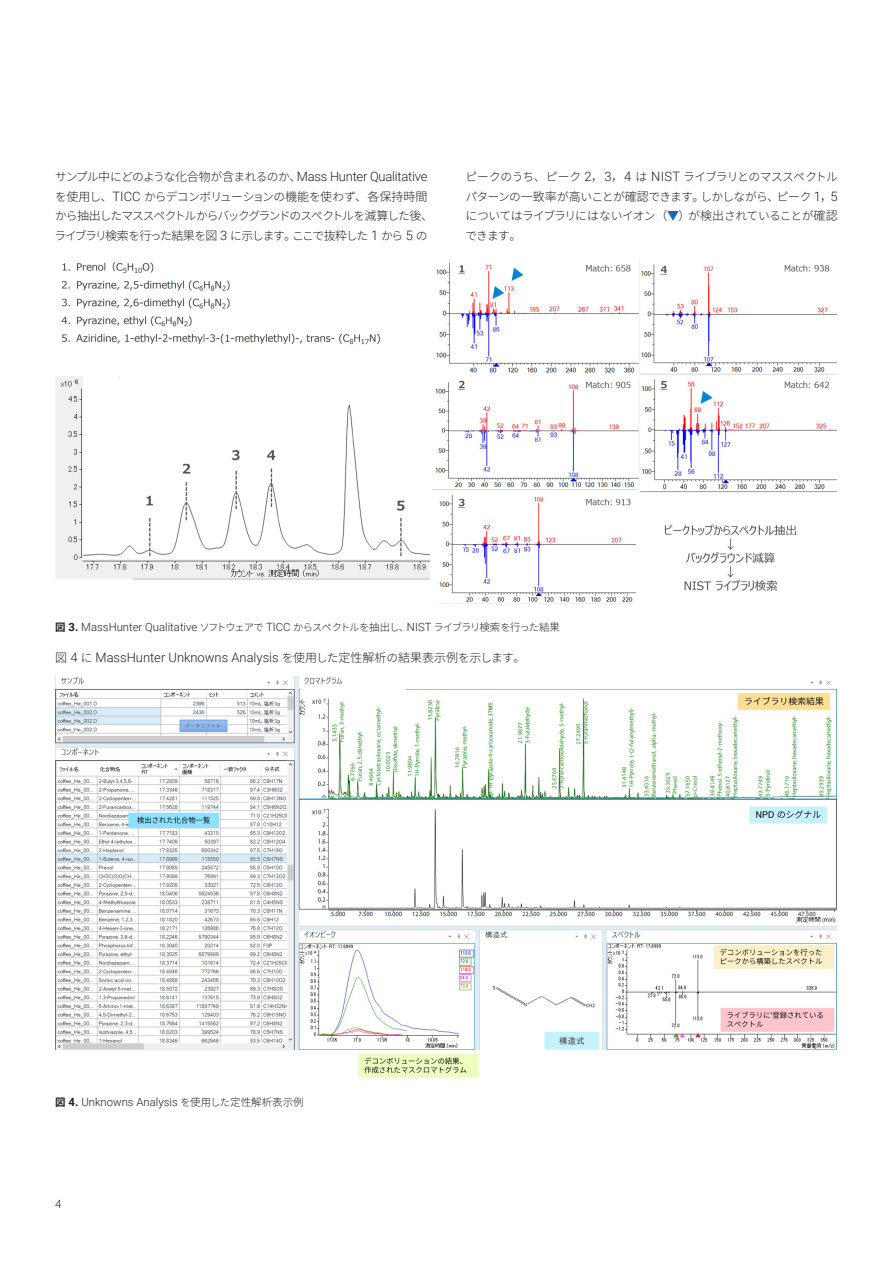
<style>
.page{position:relative;width:893px;height:1263px;background:#fff}
.page>*{position:absolute;margin:0;border:0;box-sizing:border-box;transform-origin:0 0}
.Text{font:300 12.9px "Roboto";color:#231f20}
.Text-2{font:300 12.9px "Roboto";letter-spacing:-.02em;color:#231f20}
.Text-3{font:300 11.7px/19.5px "Noto Sans CJ Kjp";letter-spacing:-.08em;color:#231f20;text-align:justify}
.Text-4{font:300 11.7px/19.5px "Noto Sans CJ Kjp";letter-spacing:-.105em;color:#231f20}
.t1{font:300 11.4px "Roboto";color:#231f20}
.s1{font-family:"Noto Sans CJ Kjp";font-size:11.7px}
.s2{font-family:"Noto Sans CJ Kjp";font-size:12px}
.s3{font-size:12px}
.s4{font-family:"Roboto";font-size:12.9px}
.s5{font-size:12px;color:#126cb3}
.s6{font-family:"Noto Sans CJ Kjp";font-weight:700;font-size:10.5px}
.s7{font-weight:700}
.s8{font-family:"Noto Sans CJ Kjp";font-size:10.35px}
.s9{font-family:"Noto Sans CJ Kjp";font-size:10.5px}
</style>
<div class="page">
<img style="left:55px;top:259px;width:782px;height:343px">
<img style="left:55px;top:677px;width:781px;height:401px">
<p class="Text-2" style="left:55px;top:168px;width:374px"><span class="s1">サンプル</span><span class="s2">中</span><span class="s1">にどのような</span><span class="s2">化合物</span><span class="s1">が</span><span class="s2">含</span><span class="s1">まれるのか</span><span class="s2">、</span>Mass Hunter Qualitative</p>
<p class="Text-4" style="left:55px;top:187px;width:380px">を<span class="s3">使用</span>し<span class="s3">、</span><span class="s4">TICC</span> からデコンボリューションの<span class="s3">機能</span>を<span class="s3">使</span>わず<span class="s3">、各保持時間</span>から<span class="s3">抽出</span>したマススペクトルからバックグランドのスペクトルを<span class="s3">減算</span>した<span class="s3">後、</span>ライブラリ<span class="s3">検索</span>を<span class="s3">行</span>った<span class="s3">結果</span>を<span class="s3">図</span> <span class="s4">3</span> に<span class="s3">示</span>します<span class="s3">。</span>ここで<span class="s3">抜粋</span>した <span class="s4">1</span> から <span class="s4">5</span> の</p>
<p class="Text-3" style="left:465px;top:168px;width:374px">ピークのうち<span class="s3">、</span>ピーク <span class="s4">2</span><span class="s3">，</span><span class="s4">3</span><span class="s3">，</span><span class="s4">4</span> は <span class="s4">NIST</span> ライブラリとのマススペクトルパターンの<span class="s3">一致率</span>が<span class="s3">高</span>いことが<span class="s3">確認</span>できます<span class="s3">。</span>しかしながら<span class="s3">、</span>ピーク <span class="s4">1</span><span class="s3">，</span><span class="s4">5</span>についてはライブラリにはないイオン<span class="s3">（</span><span class="s5">▼</span><span class="s3">）</span>が<span class="s3">検出</span>されていることが<span class="s3">確認</span>できます<span class="s3">。</span></p>
<p class="t1" style="left:55px;top:619px;width:506px"><span class="s6">図</span> <span class="s7">3.</span> MassHunter Qualitative <span class="s8">ソフトウェアで</span> TICC <span class="s8">からスペクトルを</span><span class="s9">抽出</span><span class="s8">し</span><span class="s9">、</span>NIST <span class="s8">ライブラリ</span><span class="s9">検索</span><span class="s8">を</span><span class="s9">行</span><span class="s8">った</span><span class="s9">結果</span></p>
<p class="Text" style="left:55px;top:648px;width:472px"><span class="s2">図</span> 4 <span class="s1">に</span> MassHunter Unknowns Analysis <span class="s1">を</span><span class="s2">使用</span><span class="s1">した</span><span class="s2">定性解析</span><span class="s1">の</span><span class="s2">結果表示例</span><span class="s1">を</span><span class="s2">示</span><span class="s1">します</span><span class="s2">。</span></p>
<p class="t1" style="left:55px;top:1094px;width:250px"><span class="s6">図</span> <span class="s7">4.</span> Unknowns Analysis <span class="s8">を</span><span class="s9">使用</span><span class="s8">した</span><span class="s9">定性解析表示例</span></p>
<p class="t1" style="left:55px;top:1196px;width:8px">4</p>
</div>
